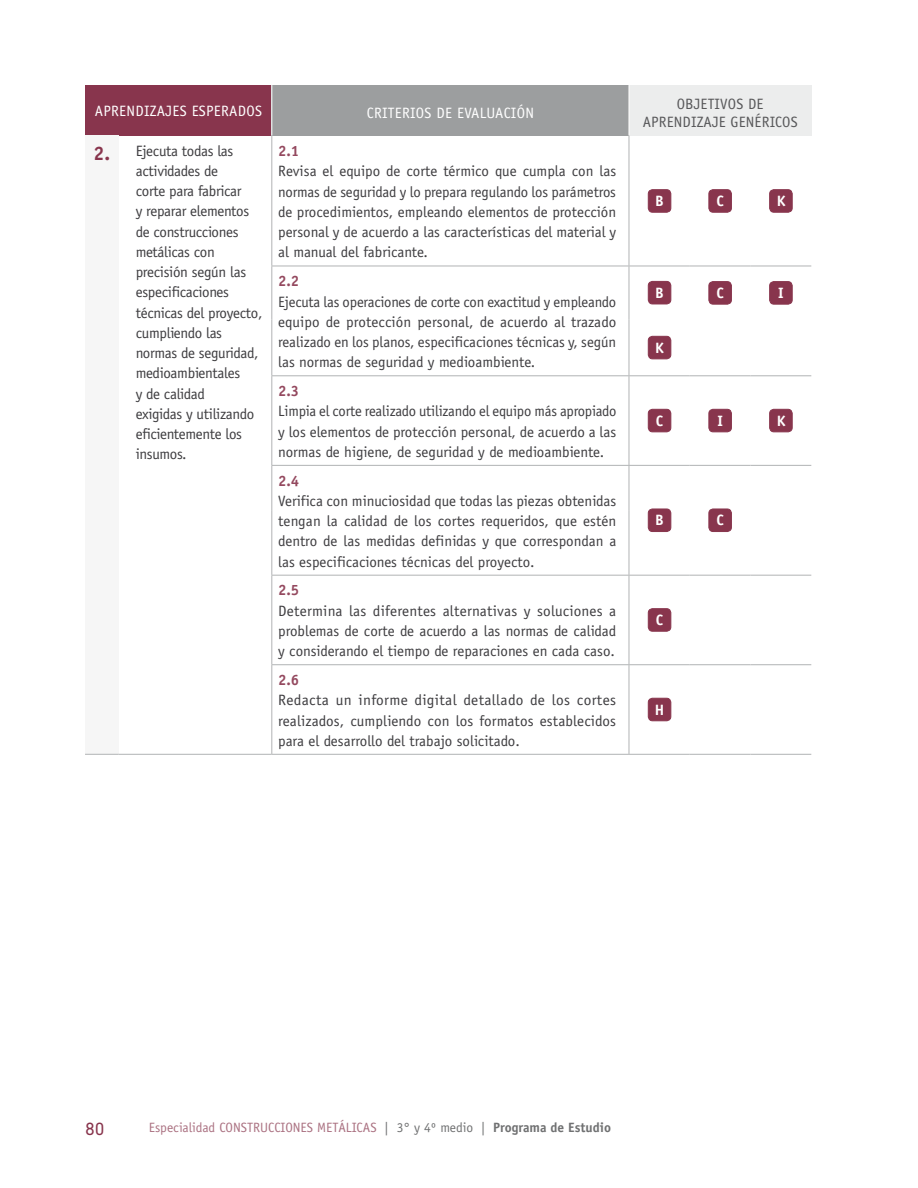
<style>
.page{position:relative;width:918px;height:1188px;background:#fff}
.page>*{position:absolute;margin:0;border:0;box-sizing:border-box;transform-origin:0 0}
.t1{font:18px "DIN Next LT Pro";color:#88354d}
.t2{font:15px/20.2px "Officina Sans";letter-spacing:-.02em;color:#3e3d40;text-align:justify}
.t3{font:15px "Officina Sans";letter-spacing:.02em;color:#fff}
.t4{font:15px "Officina Sans";letter-spacing:.01em;color:#58585a}
.t5{font:700 15px "Officina Sans";color:#94495f}
.t6{font:700 15px "Officina Sans";color:#fff}
.t7{font:13.5px "Officina Sans";color:#ab7282}
.s1{font-weight:700;font-size:19.5px;color:#88354d}
.s2{color:#707172}
.s3{font-weight:700;color:#707172}
</style>
<div class="page">
<div style="left:85px;top:85px;width:187px;height:51px;background:#88354d"></div>
<div style="left:272px;top:85px;width:357px;height:51px;background:#9c9e9f"></div>
<div style="left:629px;top:85px;width:182px;height:51px;background:#eceded"></div>
<div style="left:85px;top:136px;width:34px;height:618px;background:#f6f6f6"></div>
<hr style="left:629px;top:85px;width:1px;height:51px;background:#fff">
<hr style="left:271px;top:85px;width:1px;height:51px;background:#fff">
<hr style="left:811px;top:85px;width:1px;height:51px;background:#eceded">
<hr style="left:271px;top:266px;width:358px;height:1px;background:#b1b3b4">
<hr style="left:271px;top:375px;width:358px;height:1px;background:#b1b3b4">
<hr style="left:271px;top:465px;width:358px;height:1px;background:#b1b3b4">
<hr style="left:271px;top:575px;width:358px;height:1px;background:#b1b3b4">
<hr style="left:271px;top:664px;width:358px;height:1px;background:#b1b3b4">
<hr style="left:272px;top:754px;width:357px;height:1px;background:#b1b3b4">
<hr style="left:751px;top:266px;width:60px;height:1px;background:#b1b3b4">
<hr style="left:690px;top:375px;width:61px;height:1px;background:#b1b3b4">
<hr style="left:751px;top:375px;width:60px;height:1px;background:#b1b3b4">
<hr style="left:751px;top:465px;width:60px;height:1px;background:#b1b3b4">
<hr style="left:751px;top:575px;width:60px;height:1px;background:#b1b3b4">
<hr style="left:751px;top:664px;width:60px;height:1px;background:#b1b3b4">
<hr style="left:751px;top:754px;width:60px;height:1px;background:#b1b3b4">
<hr style="left:690px;top:266px;width:61px;height:1px;background:#b1b3b4">
<hr style="left:629px;top:465px;width:61px;height:1px;background:#b1b3b4">
<hr style="left:690px;top:465px;width:61px;height:1px;background:#b1b3b4">
<hr style="left:690px;top:575px;width:61px;height:1px;background:#b1b3b4">
<hr style="left:690px;top:664px;width:61px;height:1px;background:#b1b3b4">
<hr style="left:690px;top:754px;width:61px;height:1px;background:#b1b3b4">
<hr style="left:629px;top:376px;width:1px;height:89px;background:#b1b3b4">
<hr style="left:629px;top:136px;width:1px;height:130px;background:#b1b3b4">
<hr style="left:629px;top:266px;width:61px;height:1px;background:#b1b3b4">
<hr style="left:629px;top:266px;width:1px;height:53px;background:#b1b3b4">
<hr style="left:629px;top:319px;width:1px;height:56px;background:#b1b3b4">
<hr style="left:629px;top:375px;width:61px;height:1px;background:#b1b3b4">
<hr style="left:629px;top:466px;width:1px;height:44px;background:#b1b3b4">
<hr style="left:629px;top:510px;width:1px;height:65px;background:#b1b3b4">
<hr style="left:629px;top:575px;width:61px;height:1px;background:#b1b3b4">
<hr style="left:629px;top:576px;width:1px;height:88px;background:#b1b3b4">
<hr style="left:629px;top:664px;width:61px;height:1px;background:#b1b3b4">
<hr style="left:629px;top:665px;width:1px;height:89px;background:#b1b3b4">
<hr style="left:629px;top:754px;width:61px;height:1px;background:#b1b3b4">
<hr style="left:271px;top:136px;width:1px;height:130px;background:#b1b3b4">
<hr style="left:271px;top:266px;width:1px;height:53px;background:#b1b3b4">
<hr style="left:271px;top:319px;width:1px;height:56px;background:#b1b3b4">
<hr style="left:271px;top:376px;width:1px;height:89px;background:#b1b3b4">
<hr style="left:271px;top:466px;width:1px;height:44px;background:#b1b3b4">
<hr style="left:271px;top:510px;width:1px;height:65px;background:#b1b3b4">
<hr style="left:271px;top:576px;width:1px;height:88px;background:#b1b3b4">
<hr style="left:271px;top:665px;width:1px;height:89px;background:#b1b3b4">
<hr style="left:85px;top:754px;width:34px;height:1px;background:#b1b3b4">
<hr style="left:119px;top:754px;width:153px;height:1px;background:#b1b3b4">
<div style="left:648px;top:190px;width:23px;height:22px;background:#88354d;border-radius:4px"></div>
<div style="left:648px;top:189px;width:23px;height:23px;border:1px solid #88354d;border-radius:4px"></div>
<div style="left:709px;top:190px;width:22px;height:22px;background:#88354d;border-radius:4px"></div>
<div style="left:709px;top:189px;width:23px;height:23px;border:1px solid #88354d;border-radius:4px"></div>
<div style="left:770px;top:190px;width:22px;height:22px;background:#88354d;border-radius:4px"></div>
<div style="left:769px;top:189px;width:23px;height:23px;border:1px solid #88354d;border-radius:4px"></div>
<div style="left:648px;top:281px;width:23px;height:23px;background:#88354d;border-radius:4px"></div>
<div style="left:648px;top:281px;width:23px;height:23px;border:1px solid #88354d;border-radius:4px"></div>
<div style="left:709px;top:282px;width:22px;height:22px;background:#88354d;border-radius:4px"></div>
<div style="left:709px;top:281px;width:23px;height:23px;border:1px solid #88354d;border-radius:4px"></div>
<div style="left:770px;top:282px;width:22px;height:22px;background:#88354d;border-radius:4px"></div>
<div style="left:769px;top:281px;width:23px;height:23px;border:1px solid #88354d;border-radius:4px"></div>
<div style="left:648px;top:336px;width:23px;height:23px;background:#88354d;border-radius:4px"></div>
<div style="left:648px;top:336px;width:23px;height:23px;border:1px solid #88354d;border-radius:4px"></div>
<div style="left:648px;top:409px;width:23px;height:23px;background:#88354d;border-radius:4px"></div>
<div style="left:648px;top:409px;width:23px;height:23px;border:1px solid #88354d;border-radius:4px"></div>
<div style="left:709px;top:409px;width:22px;height:23px;background:#88354d;border-radius:4px"></div>
<div style="left:709px;top:409px;width:23px;height:23px;border:1px solid #88354d;border-radius:4px"></div>
<div style="left:770px;top:409px;width:22px;height:23px;background:#88354d;border-radius:4px"></div>
<div style="left:769px;top:409px;width:23px;height:23px;border:1px solid #88354d;border-radius:4px"></div>
<div style="left:648px;top:509px;width:23px;height:23px;background:#88354d;border-radius:4px"></div>
<div style="left:648px;top:509px;width:23px;height:23px;border:1px solid #88354d;border-radius:4px"></div>
<div style="left:709px;top:509px;width:22px;height:23px;background:#88354d;border-radius:4px"></div>
<div style="left:709px;top:509px;width:23px;height:23px;border:1px solid #88354d;border-radius:4px"></div>
<div style="left:648px;top:609px;width:23px;height:22px;background:#88354d;border-radius:4px"></div>
<div style="left:648px;top:608px;width:23px;height:23px;border:1px solid #88354d;border-radius:4px"></div>
<div style="left:648px;top:698px;width:23px;height:23px;background:#88354d;border-radius:4px"></div>
<div style="left:648px;top:698px;width:23px;height:23px;border:1px solid #88354d;border-radius:4px"></div>
<p class="t3" style="left:95px;top:102px;width:9px">Aprend</p>
<p class="t3" style="left:144px;top:102px;width:30px">izajes</p>
<p class="t3" style="left:192px;top:102px;width:16px">Esper</p>
<p class="t3" style="left:229px;top:102px;width:18px">ados</p>
<p class="t3" style="left:367px;top:104px;width:159px">Criterios de Evaluación</p>
<p class="t4" style="left:677px;top:95px;width:17px">Objet</p>
<p class="t4" style="left:715px;top:95px;width:15px">ivos</p>
<p class="t4" style="left:748px;top:95px;width:8px">de</p>
<p class="t4" style="left:643px;top:113px;width:9px">Aprend</p>
<p class="t4" style="left:691px;top:113px;width:56px">izaje Genér</p>
<p class="t4" style="left:770px;top:113px;width:14px">icos</p>
<p class="t2" style="left:136px;top:141px;width:128px;text-align:left;text-indent:-42px"><span class="s1">2.</span> Ejecuta todas las actividades de<br>corte para fabricar<br>y reparar elementos de construcciones metálicas con precisión según las especificaciones técnicas del proyecto, cumpliendo las normas de seguridad, medioambientales<br>y de calidad<br>exigidas y utilizando eficientemente los insumos.</p>
<p class="t5" style="left:278px;top:142px;width:23px">2.1</p>
<p class="t2" style="left:278px;top:161px;width:340px">Revisa el equipo de corte térmico que cumpla con las normas de seguridad y lo prepara regulando los parámetros de procedimientos, empleando elementos de protección personal y de acuerdo a las características del material y al manual del fabricante.</p>
<p class="t6" style="left:655px;top:192px;width:10px">B</p>
<p class="t6" style="left:716px;top:192px;width:9px">C</p>
<p class="t6" style="left:777px;top:192px;width:10px">K</p>
<p class="t5" style="left:278px;top:272px;width:23px">2.2</p>
<p class="t2" style="left:278px;top:291px;width:340px">Ejecuta las operaciones de corte con exactitud y empleando equipo de protección personal, de acuerdo al trazado realizado en los planos, especificaciones técnicas y, según las normas de seguridad y medioambiente.</p>
<p class="t6" style="left:655px;top:283px;width:10px">B</p>
<p class="t6" style="left:716px;top:284px;width:9px">C</p>
<p class="t6" style="left:778px;top:284px;width:7px">I</p>
<p class="t6" style="left:655px;top:338px;width:10px">K</p>
<p class="t5" style="left:278px;top:382px;width:23px">2.3</p>
<p class="t2" style="left:278px;top:401px;width:340px">Limpia el corte realizado utilizando el equipo más apropiado y los elementos de protección personal, de acuerdo a las normas de higiene, de seguridad y de medioambiente.</p>
<p class="t6" style="left:656px;top:411px;width:9px">C</p>
<p class="t6" style="left:717px;top:411px;width:7px">I</p>
<p class="t6" style="left:777px;top:411px;width:10px">K</p>
<p class="t5" style="left:278px;top:471px;width:23px">2.4</p>
<p class="t2" style="left:278px;top:491px;width:340px">Verifica con minuciosidad que todas las piezas obtenidas tengan la calidad de los cortes requeridos, que estén dentro de las medidas definidas y que correspondan a las especificaciones técnicas del proyecto.</p>
<p class="t6" style="left:655px;top:511px;width:10px">B</p>
<p class="t6" style="left:716px;top:511px;width:9px">C</p>
<p class="t5" style="left:278px;top:581px;width:23px">2.5</p>
<p class="t2" style="left:278px;top:601px;width:340px">Determina las diferentes alternativas y soluciones a problemas de corte de acuerdo a las normas de calidad y considerando el tiempo de reparaciones en cada caso.</p>
<p class="t6" style="left:656px;top:611px;width:9px">C</p>
<p class="t5" style="left:278px;top:671px;width:23px">2.6</p>
<p class="t2" style="left:278px;top:690px;width:339px">Redacta un informe digital detallado de los cortes realizados, cumpliendo con los formatos establecidos para el desarrollo del trabajo solicitado.</p>
<p class="t6" style="left:655px;top:700px;width:11px">H</p>
<p class="t1" style="left:85px;top:1118px;width:21px">80</p>
<p class="t7" style="left:149px;top:1120px;width:464px">Especialidad CONSTRUCCIONES METÁLICAS <span class="s2">| 3° y 4º medio |</span> <span class="s3">Programa de Estudio</span></p>
</div>
